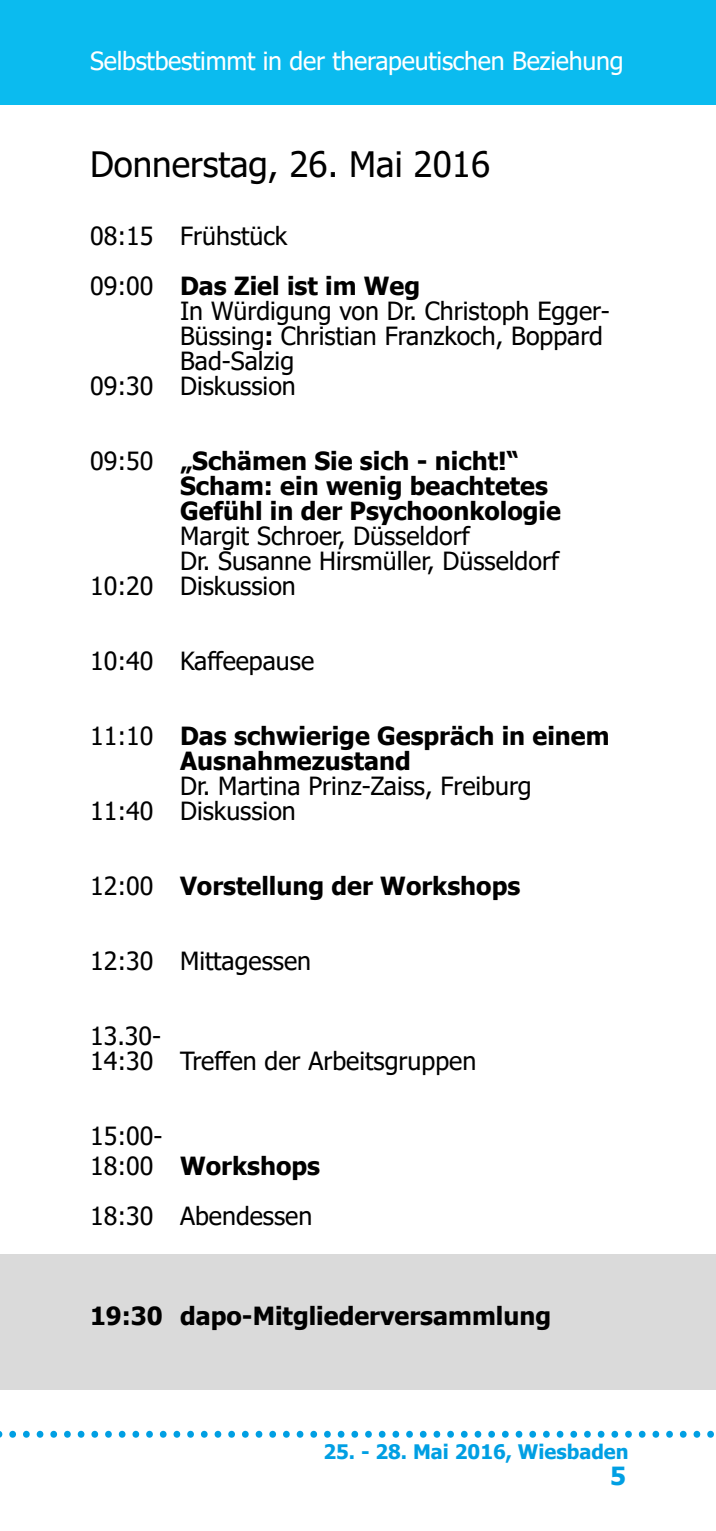
<style>
.page{position:relative;width:716px;height:1531px;background:#fff}
.page>*{position:absolute;margin:0;border:0;box-sizing:border-box;transform-origin:0 0}
.t1{font:60px "Minion Pro";color:#009fe3}
.t2{font:35px "Tahoma";color:#000}
.t3{font:25px/25px "Tahoma";color:#000}
.t4{font:700 25px/25px "Tahoma";color:#000}
.t5{font:25px "Tahoma";letter-spacing:-.01em;color:#fff}
.t6{font:700 25px "Tahoma";color:#009fe3}
.t7{font:700 20px "Tahoma";color:#009fe3}
.s1{font-weight:700}
.s2{font-weight:400}
</style>
<div class="page">
<div style="left:0;top:0;width:716px;height:105px;background:#0bbbef"></div>
<div style="left:0;top:1254px;width:716px;height:136px;background:#dadada"></div>
<p class="t5" style="left:90px;top:44px;width:535px">Selbstbestimmt in der therapeutischen Beziehung</p>
<h2 class="t2" style="left:90px;top:141px;width:401px">Donnerstag, 26. Mai 2016</h2>
<p class="t3" style="left:90px;top:212px;width:332px;line-height:50px">08:15 Frühstück<br>09:00 <span class="s1">Das Ziel ist im Weg</span></p>
<p class="t3" style="left:180px;top:300px;width:431px">In Würdigung von Dr. Christoph Egger-</p>
<p class="t3" style="left:180px;top:325px;width:424px">Büssing<span class="s1">:</span> Christian Franzkoch, Boppard</p>
<p class="t3" style="left:180px;top:350px;width:116px">Bad-Salzig</p>
<p class="t3" style="left:90px;top:375px;width:207px">09:30 Diskussion</p>
<p class="t4" style="left:180px;top:449px;width:382px;text-indent:-90px"><span class="s2">09:50</span> „Schämen Sie sich - nicht!“<br>Scham: ein wenig beachtetes<br>Gefühl in der Psychoonkologie</p>
<p class="t3" style="left:180px;top:525px;width:291px">Margit Schroer, Düsseldorf</p>
<p class="t3" style="left:180px;top:550px;width:380px">Dr. Susanne Hirsmüller, Düsseldorf</p>
<p class="t3" style="left:90px;top:575px;width:207px">10:20 Diskussion</p>
<p class="t3" style="left:90px;top:650px;width:226px">10:40 Kaffeepause</p>
<p class="t4" style="left:180px;top:724px;width:431px;text-indent:-90px"><span class="s2">11:10</span> Das schwierige Gespräch in einem<br>Ausnahmezustand</p>
<p class="t3" style="left:90px;top:775px;width:443px;text-indent:90px">Dr. Martina Prinz-Zaiss, Freiburg<br>11:40 Diskussion</p>
<p class="t4" style="left:90px;top:874px;width:432px"><span class="s2">12:00</span> Vorstellung der Workshops</p>
<p class="t3" style="left:90px;top:950px;width:223px">12:30 Mittagessen</p>
<p class="t3" style="left:90px;top:1025px;width:388px">13.30-<br>14:30 Treffen der Arbeitsgruppen</p>
<p class="t3" style="left:90px;top:1122px;width:231px;line-height:30px">15:00-<br>18:00 <span class="s1">Workshops</span></p>
<p class="t3" style="left:90px;top:1205px;width:224px">18:30 Abendessen</p>
<p class="t4" style="left:90px;top:1304px;width:463px">19:30 dapo-Mitgliederversammlung</p>
<h1 class="t1" style="left:6px;top:1377px;width:713px">....................................................</h1>
<p class="t7" style="left:323px;top:1437px;width:307px">25. - 28. Mai 2016, Wiesbaden</p>
<p class="t6" style="left:610px;top:1458px;width:17px">5</p>
</div>
